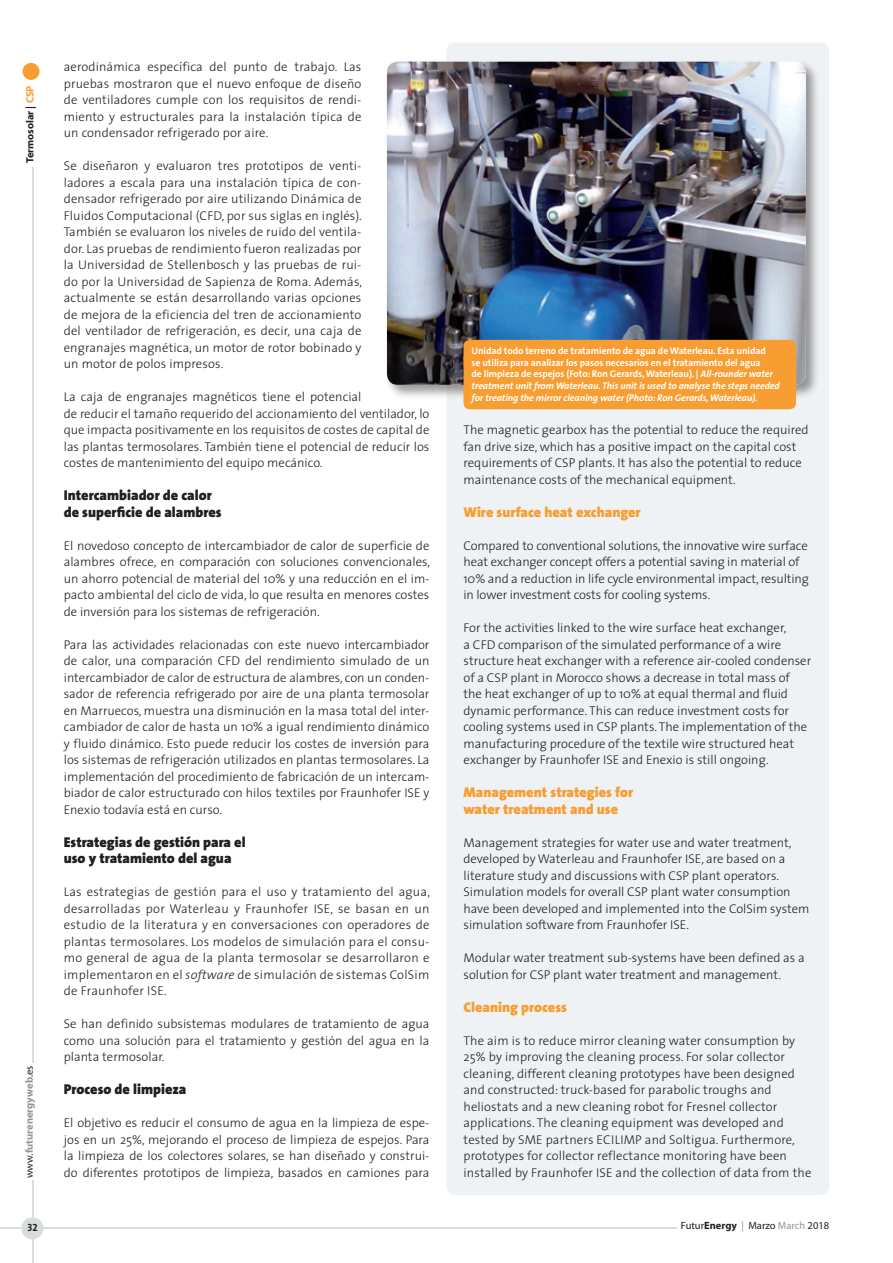
<style>
.page{position:relative;width:893px;height:1263px;background:#fff}
.page>*{position:absolute;margin:0;border:0;box-sizing:border-box;transform-origin:0 0}
.Ladillo_Texto_españo{font:900 14.25px "The Sans";color:#231f20}
.Ladillo_Texto{font:900 14.25px "The Sans";color:#f89d31}
.Texto{font:300 12.75px/16.5px "The Sans";color:#231f20;text-align:justify}
.Texto_ingles{font:300 12.75px/16.5px "The Sans";color:#231f20}
.t1{font:10.5px "Myriad";color:#231f20}
.t2{font:700 10.5px "Myriad";color:#939598}
.t3{font:700 10.5px "Myriad";color:#231f20}
.t4{font:10.5px "The Sans Bold Caps";color:#231f20}
.t5{font:700 9.75px/11.7px "The Sans";letter-spacing:-.01em;color:#fff}
.s1{color:#f89d31}
.s2{font-weight:400;color:#231f20}
.s3{font-style:italic}
.s4{font-weight:700}
.s5{color:#8b9b92}
</style>
<div class="page">
<div style="left:23px;top:63px;width:17px;height:17px;background:#f89d31;border-radius:50%"></div>
<hr style="left:32px;top:167px;width:1px;height:895px;background:#d7ddda">
<hr style="left:0;top:1228px;width:677px;height:1px;background:#d7ddda">
<hr style="left:32px;top:1180px;width:1px;height:83px;background:#d7ddda">
<div style="left:21px;top:1217px;width:22px;height:22px;background:#d7ddda;border-radius:50%"></div>
<div style="left:446px;top:43px;width:383px;height:1152px;background:#eff2f4;border-radius:9px"></div>
<div style="left:385px;top:59px;width:435px;height:340px;background:#231f20;opacity:.45"></div>
<img style="left:387px;top:62px;width:419px;height:323px">
<div style="left:463px;top:340px;width:333px;height:69px;background:#f89d31;border-radius:6px"></div>
<p class="t3" style="left:24px;top:163px;width:79px;rotate:-90deg">Termosolar | <span class="s1">CSP</span></p>
<p class="t2" style="left:24px;top:1178px;width:114px;rotate:-90deg"><span class="s2">www.</span>futurenergyweb<span class="s2">.es</span></p>
<p class="t4" style="left:27px;top:1219px;width:12px">32</p>
<p class="Texto" style="left:64px;top:58px;width:299px">aerodinámica específica del punto de trabajo. Las pruebas mostraron que el nuevo enfoque de diseño de ventiladores cumple con los requisitos de rendi&shy;miento y estructurales para la instalación típica de un condensador refrigerado por aire.</p>
<p class="Texto" style="left:64px;top:157px;width:300px">Se diseñaron y evaluaron tres prototipos de venti&shy;ladores a escala para una instalación típica de con&shy;densador refrigerado por aire utilizando Dinámica de Fluidos Computacional (CFD, por sus siglas en inglés).<br>También se evaluaron los niveles de ruido del ventila&shy;dor. Las pruebas de rendimiento fueron realizadas por la Universidad de Stellenbosch y las pruebas de rui&shy;do por la Universidad de Sapienza de Roma. Además, actualmente se están desarrollando varias opciones de mejora de la eficiencia del tren de accionamiento del ventilador de refrigeración, es decir, una caja de engranajes magnética, un motor de rotor bobinado y un motor de polos impresos.</p>
<p class="Texto" style="left:64px;top:388px;width:367px;text-align:left">La caja de engranajes magnéticos tiene el potencial<br>de reducir el tamaño requerido del accionamiento del ventilador, lo que impacta positivamente en los requisitos de costes de capital de las plantas termosolares. También tiene el potencial de reducir los costes de mantenimiento del equipo mecánico.</p>
<p class="Ladillo_Texto_españo" style="left:64px;top:483px;width:150px">Intercambiador de calor</p>
<p class="Ladillo_Texto_españo" style="left:64px;top:500px;width:159px">de superficie de alambres</p>
<p class="Texto" style="left:64px;top:537px;width:368px">El novedoso concepto de intercambiador de calor de superficie de alambres ofrece, en comparación con soluciones convencionales, un ahorro potencial de material del 10% y una reducción en el im&shy;pacto ambiental del ciclo de vida, lo que resulta en menores costes de inversión para los sistemas de refrigeración.</p>
<p class="Texto" style="left:64px;top:636px;width:367px">Para las actividades relacionadas con este nuevo intercambiador de calor, una comparación CFD del rendimiento simulado de un intercambiador de calor de estructura de alambres, con un conden&shy;sador de referencia refrigerado por aire de una planta termosolar en Marruecos, muestra una disminución en la masa total del inter&shy;cambiador de calor de hasta un 10% a igual rendimiento dinámico y fluido dinámico. Esto puede reducir los costes de inversión para los sistemas de refrigeración utilizados en plantas termosolares. La implementación del procedimiento de fabricación de un intercam&shy;biador de calor estructurado con hilos textiles por Fraunhofer ISE y Enexio todavía está en curso.</p>
<p class="Ladillo_Texto_españo" style="left:64px;top:830px;width:183px">Estrategias de gestión para el</p>
<p class="Ladillo_Texto_españo" style="left:64px;top:846px;width:169px">uso y tratamiento del agua</p>
<p class="Texto" style="left:64px;top:883px;width:368px">Las estrategias de gestión para el uso y tratamiento del agua, desarrolladas por Waterleau y Fraunhofer ISE, se basan en un estudio de la literatura y en conversaciones con operadores de plantas termosolares. Los modelos de simulación para el consu&shy;mo general de agua de la planta termosolar se desarrollaron e implementaron en el <span class="s3">software</span> de simulación de sistemas ColSim de Fraunhofer ISE.</p>
<p class="Texto" style="left:64px;top:1015px;width:367px">Se han definido subsistemas modulares de tratamiento de agua como una solución para el tratamiento y gestión del agua en la planta termosolar.</p>
<p class="Ladillo_Texto_españo" style="left:64px;top:1077px;width:124px">Proceso de limpieza</p>
<p class="Texto" style="left:64px;top:1114px;width:367px">El objetivo es reducir el consumo de agua en la limpieza de espe&shy;jos en un 25%, mejorando el proceso de limpieza de espejos. Para la limpieza de los colectores solares, se han diseñado y construi&shy;do diferentes prototipos de limpieza, basados en camiones para</p>
<p class="t5" style="left:472px;top:345px;width:310px">Unidad todo terreno de tratamiento de agua de Waterleau. Esta unidad<br>se utiliza para analizar los pasos necesarios en el tratamiento del agua<br>de limpieza de espejos (Foto: Ron Gerards, Waterleau). | <span class="s3">All-rounder water treatment unit from Waterleau. This unit is used to analyse the steps needed for treating the mirror cleaning water (Photo: Ron Gerards, Waterleau).</span></p>
<p class="Texto_ingles" style="left:463px;top:421px;width:347px">The magnetic gearbox has the potential to reduce the required fan drive size, which has a positive impact on the capital cost requirements of CSP plants. It has also the potential to reduce maintenance costs of the mechanical equipment.</p>
<p class="Ladillo_Texto" style="left:463px;top:500px;width:179px">Wire surface heat exchanger</p>
<p class="Texto_ingles" style="left:463px;top:537px;width:347px">Compared to conventional solutions, the innovative wire surface heat exchanger concept offers a potential saving in material of 10% and a reduction in life cycle environmental impact, resulting in lower investment costs for cooling systems.</p>
<p class="Texto_ingles" style="left:463px;top:619px;width:349px">For the activities linked to the wire surface heat exchanger,<br>a CFD comparison of the simulated performance of a wire structure heat exchanger with a reference air-cooled condenser of a CSP plant in Morocco shows a decrease in total mass of the heat exchanger of up to 10% at equal thermal and fluid dynamic performance. This can reduce investment costs for cooling systems used in CSP plants. The implementation of the manufacturing procedure of the textile wire structured heat exchanger by Fraunhofer ISE and Enexio is still ongoing.</p>
<p class="Ladillo_Texto" style="left:463px;top:780px;width:171px">Management strategies for</p>
<p class="Ladillo_Texto" style="left:463px;top:797px;width:156px">water treatment and use</p>
<p class="Texto_ingles" style="left:463px;top:834px;width:348px">Management strategies for water use and water treatment, developed by Waterleau and Fraunhofer ISE, are based on a literature study and discussions with CSP plant operators.<br>Simulation models for overall CSP plant water consumption have been developed and implemented into the ColSim system simulation software from Fraunhofer ISE.</p>
<p class="Texto_ingles" style="left:463px;top:949px;width:343px">Modular water treatment sub-systems have been defined as a solution for CSP plant water treatment and management.</p>
<p class="Ladillo_Texto" style="left:463px;top:995px;width:105px">Cleaning process</p>
<p class="Texto_ingles" style="left:463px;top:1032px;width:349px">The aim is to reduce mirror cleaning water consumption by 25% by improving the cleaning process. For solar collector cleaning, different cleaning prototypes have been designed and constructed: truck-based for parabolic troughs and heliostats and a new cleaning robot for Fresnel collector applications. The cleaning equipment was developed and tested by SME partners ECILIMP and Soltigua. Furthermore, prototypes for collector reflectance monitoring have been installed by Fraunhofer ISE and the collection of data from the</p>
<p class="t1" style="left:681px;top:1220px;width:150px">Futur<span class="s4">Energy</span> <span class="s5">|</span> Marzo <span class="s5">March</span> 2018</p>
</div>
